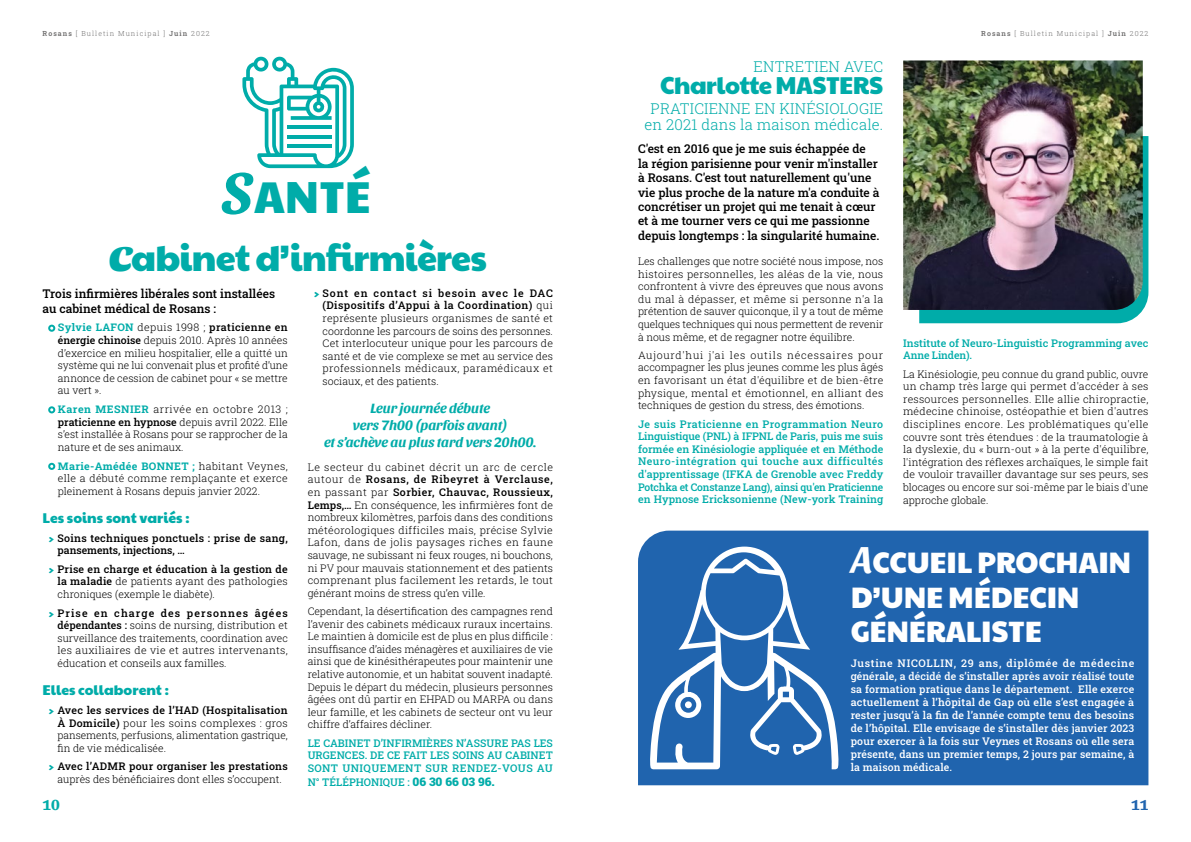
<style>
.page{position:relative;width:1191px;height:842px;background:#fff}
.page>*{position:absolute;margin:0;border:0;box-sizing:border-box;transform-origin:0 0}
.t1{font:44px "Paytone One";color:#00aca9}
.t2{font:36px "Paytone One";letter-spacing:-.025em;color:#00aca9}
.t3{font:29px/34.8px "Paytone One";letter-spacing:-.01em;color:#fff}
.t4{font:24px "Paytone One";letter-spacing:-.025em;color:#00aca9}
.t5{font:300 15px/16px "Roboto Slab";letter-spacing:.01em;color:#00aca9;text-align:center}
.t6{font:700 15px "Sansita";color:#00aca9}
.t7{font:700 15px "Sansita";color:#2064ae}
.t8{font:italic 700 14px/16.8px "Sansita";color:#00aca9;text-align:center}
.t9{font:14px "Paytone One";color:#00aca9}
.t10{font:500 12px/14.4px "Roboto Slab";color:#000}
.t11{font:300 10.5px/12.6px "Roboto Slab";color:#000;text-align:justify}
.t12{font:500 10.5px/12.6px "Roboto Slab";color:#00aca9;text-align:justify}
.t13{font:500 10.5px/13px "Roboto Slab";letter-spacing:.01em;color:#fff;text-align:justify}
.t14{font:500 10.5px/12.6px "Roboto Slab";letter-spacing:.025em;color:#000}
.t15{font:300 7px "Roboto Slab";letter-spacing:.15em;color:#706f6f}
.s1{font-weight:600}
.s2{font-family:"Sansita";font-weight:700;font-style:italic;font-size:60px}
.s3{font-family:"Sansita";font-weight:900;font-style:italic}
.s4{font-weight:700;color:#00aca9}
.s5{font-weight:500}
.s6{font-family:"Sansita";font-weight:900;color:#00aca9}
.s7{font-weight:900;font-size:12px}
.s8{font-family:"Sansita";font-weight:700;font-style:italic;font-size:39px}
</style>
<div class="page">
<div style="left:48px;top:325px;width:7px;height:7px;border:2px solid #00aca9;border-radius:50%"></div>
<div style="left:48px;top:406px;width:7px;height:7px;border:2px solid #00aca9;border-radius:50%"></div>
<div style="left:48px;top:463px;width:7px;height:7px;border:2px solid #00aca9;border-radius:50%"></div>
<svg style="left:919px;top:136px;width:229px;height:187px;background:#0eadaa"></svg>
<img style="left:903px;top:60px;width:239px;height:250px">
<div style="left:638px;top:531px;width:510px;height:254px;background:#2064ae"></div>
<svg style="left:649px;top:547px;width:190px;height:222px;fill:#2064ae"></svg>
<svg style="left:242px;top:56px;width:112px;height:112px"></svg>
<p class="t15" style="left:43px;top:28px;width:169px"><span class="s1">Rosans</span> [ Bulletin Municipal ] <span class="s1">Juin</span> 2022</p>
<p class="t15" style="left:981px;top:28px;width:169px"><span class="s1">Rosans</span> [ Bulletin Municipal ] <span class="s1">Juin</span> 2022</p>
<h1 class="t1" style="left:221px;top:157px;width:151px"><span class="s2">S</span>ANTÉ</h1>
<h2 class="t2" style="left:108px;top:226px;width:380px"><span class="s3">C</span>abinet d’infirmières</h2>
<p class="t10" style="left:43px;top:286px;width:234px">Trois infirmières libérales sont installées au cabinet médical de Rosans :</p>
<p class="t11" style="left:58px;top:321px;width:231px"><span class="s4">Sylvie LAFON</span> depuis 1998 ; <span class="s5">praticienne en énergie chinoise</span> depuis 2010. Après 10 années d’exercice en milieu hospitalier, elle a quitté un système qui ne lui convenait plus et profité d’une annonce de cession de cabinet pour « se mettre au vert ».</p>
<p class="t11" style="left:58px;top:403px;width:231px"><span class="s4">Karen MESNIER</span> arrivée en octobre 2013 ; <span class="s5">praticienne en hypnose</span> depuis avril 2022. Elle s’est installée à Rosans pour se rapprocher de la nature et de ses animaux.</p>
<p class="t11" style="left:58px;top:459px;width:231px"><span class="s4">Marie-Amédée BONNET ;</span> habitant Veynes, elle a débuté comme remplaçante et exerce pleinement à Rosans depuis janvier 2022.</p>
<h3 class="t9" style="left:43px;top:505px;width:148px">Les soins sont variés :</h3>
<p class="t14" style="left:58px;top:531px;width:232px;text-indent:-9px"><span class="s6">&gt;</span> Soins techniques ponctuels : prise de sang, pansements, injections, …</p>
<p class="t11" style="left:57px;top:562px;width:232px;text-indent:-9px"><span class="s6">&gt;</span> <span class="s5">Prise en charge et éducation à la gestion de la maladie</span> de patients ayant des pathologies chroniques (exemple le diabète).</p>
<p class="t11" style="left:58px;top:606px;width:232px;text-indent:-9px"><span class="s6">&gt;</span> <span class="s5">Prise en charge des personnes âgées dépendantes :</span> soins de nursing, distribution et surveillance des traitements, coordination avec les auxiliaires de vie et autres intervenants, éducation et conseils aux familles.</p>
<h3 class="t9" style="left:43px;top:677px;width:128px">Elles collaborent :</h3>
<p class="t11" style="left:57px;top:703px;width:232px;text-indent:-9px"><span class="s6">&gt;</span> <span class="s5">Avec les services de l’HAD (Hospitalisation À Domicile)</span> pour les soins complexes : gros pansements, perfusions, alimentation gastrique, fin de vie médicalisée.</p>
<p class="t11" style="left:48px;top:760px;width:241px;text-align:center"><span class="s6">&gt;</span> <span class="s5">Avec l’ADMR pour organiser les prestations </span>auprès des bénéficiaires dont elles s’occupent.</p>
<p class="t11" style="left:323px;top:286px;width:232px;text-indent:-9px"><span class="s6">&gt;</span> <span class="s5">Sont en contact si besoin avec le DAC (Dispositifs d’Appui à la Coordination)</span> qui représente plusieurs organismes de santé et coordonne les parcours de soins des personnes.<br>Cet interlocuteur unique pour les parcours de santé et de vie complexe se met au service des professionnels médicaux, paramédicaux et sociaux, et des patients.</p>
<h3 class="t8" style="left:324px;top:400px;width:214px">Leur journée débute<br>vers 7h00 (parfois avant)<br>et s’achève au plus tard vers 20h00.</h3>
<p class="t11" style="left:308px;top:460px;width:247px">Le secteur du cabinet décrit un arc de cercle autour de <span class="s5">Rosans, de Ribeyret à Verclause, </span>en passant par <span class="s5">Sorbier, Chauvac, Roussieux, Lemps,…</span> En conséquence, les infirmières font de nombreux kilomètres, parfois dans des conditions météorologiques difficiles mais, précise Sylvie Lafon, dans de jolis paysages riches en faune sauvage, ne subissant ni feux rouges, ni bouchons, ni PV pour mauvais stationnement et des patients comprenant plus facilement les retards, le tout générant moins de stress qu’en ville.</p>
<p class="t11" style="left:308px;top:605px;width:247px">Cependant, la désertification des campagnes rend l’avenir des cabinets médicaux ruraux incertains.<br>Le maintien à domicile est de plus en plus difficile : insuffisance d’aides ménagères et auxiliaires de vie ainsi que de kinésithérapeutes pour maintenir une relative autonomie, et un habitat souvent inadapté.<br>Depuis le départ du médecin, plusieurs personnes âgées ont dû partir en EHPAD ou MARPA ou dans leur famille, et les cabinets de secteur ont vu leur chiffre d’affaires décliner.</p>
<p class="t12" style="left:308px;top:736px;width:247px">LE CABINET D’INFIRMIÈRES N’ASSURE PAS LES URGENCES. DE CE FAIT LES SOINS AU CABINET SONT UNIQUEMENT SUR RENDEZ-VOUS AU</p>
<p class="t12" style="left:308px;top:776px;width:188px">N° TÉLÉPHONIQUE : <span class="s7">06 30 66 03 96.</span></p>
<h3 class="t5" style="left:753px;top:59px;width:131px">ENTRETIEN AVEC</h3>
<h3 class="t4" style="left:660px;top:64px;width:224px">Charlotte MASTERS</h3>
<h3 class="t5" style="left:644px;top:101px;width:240px">PRATICIENNE EN KINÉSIOLOGIE en 2021 dans la maison médicale.</h3>
<p class="t10" style="left:638px;top:141px;width:243px">C'est en 2016 que je me suis échappée de<br>la région parisienne pour venir m'installer à Rosans. C'est tout naturellement qu'une vie plus proche de la nature m'a conduite à concrétiser un projet qui me tenait à cœur et à me tourner vers ce qui me passionne depuis longtemps : la singularité humaine.</p>
<p class="t11" style="left:638px;top:255px;width:247px">Les challenges que notre société nous impose, nos histoires personnelles, les aléas de la vie, nous confrontent à vivre des épreuves que nous avons du mal à dépasser, et même si personne n'a la prétention de sauver quiconque, il y a tout de même quelques techniques qui nous permettent de revenir à nous même, et de regagner notre équilibre.</p>
<p class="t11" style="left:638px;top:348px;width:247px">Aujourd'hui j'ai les outils nécessaires pour accompagner les plus jeunes comme les plus âgés en favorisant un état d'équilibre et de bien-être physique, mental et émotionnel, en alliant des techniques de gestion du stress, des émotions.</p>
<p class="t12" style="left:638px;top:417px;width:247px">Je suis Praticienne en Programmation Neuro Linguistique (PNL) à IFPNL de Paris, puis me suis formée en Kinésiologie appliquée et en Méthode Neuro-intégration qui touche aux difficultés d'apprentissage (IFKA de Grenoble avec Freddy Potchka et Constanze Lang), ainsi qu'en Praticienne en Hypnose Ericksonienne (New-york Training</p>
<p class="t12" style="left:903px;top:336px;width:247px">Institute of Neuro-Linguistic Programming avec<br>Anne Linden).</p>
<p class="t11" style="left:903px;top:367px;width:247px">La Kinésiologie, peu connue du grand public, ouvre un champ très large qui permet d'accéder à ses ressources personnelles. Elle allie chiropractie, médecine chinoise, ostéopathie et bien d'autres disciplines encore. Les problématiques qu'elle couvre sont très étendues : de la traumatologie à la dyslexie, du « burn-out » à la perte d'équilibre, l'intégration des réflexes archaïques, le simple fait de vouloir travailler davantage sur ses peurs, ses blocages ou encore sur soi-même par le biais d'une approche globale.</p>
<h3 class="t3" style="left:850px;top:542px;width:282px"><span class="s8">A</span>CCUEIL PROCHAIN<br>D’UNE MÉDECIN<br>GÉNÉRALISTE</h3>
<p class="t13" style="left:850px;top:656px;width:285px">Justine NICOLLIN, 29 ans, diplômée de médecine générale, a décidé de s’installer après avoir réalisé toute sa formation pratique dans le département. Elle exerce actuellement à l’hôpital de Gap où elle s’est engagée à rester jusqu’à la fin de l’année compte tenu des besoins de l’hôpital. Elle envisage de s’installer dès janvier 2023 pour exercer à la fois sur Veynes et Rosans où elle sera présente, dans un premier temps, 2 jours par semaine, à la maison médicale.</p>
<h3 class="t6" style="left:43px;top:796px;width:19px">10</h3>
<h3 class="t7" style="left:1131px;top:796px;width:19px">11</h3>
</div>
